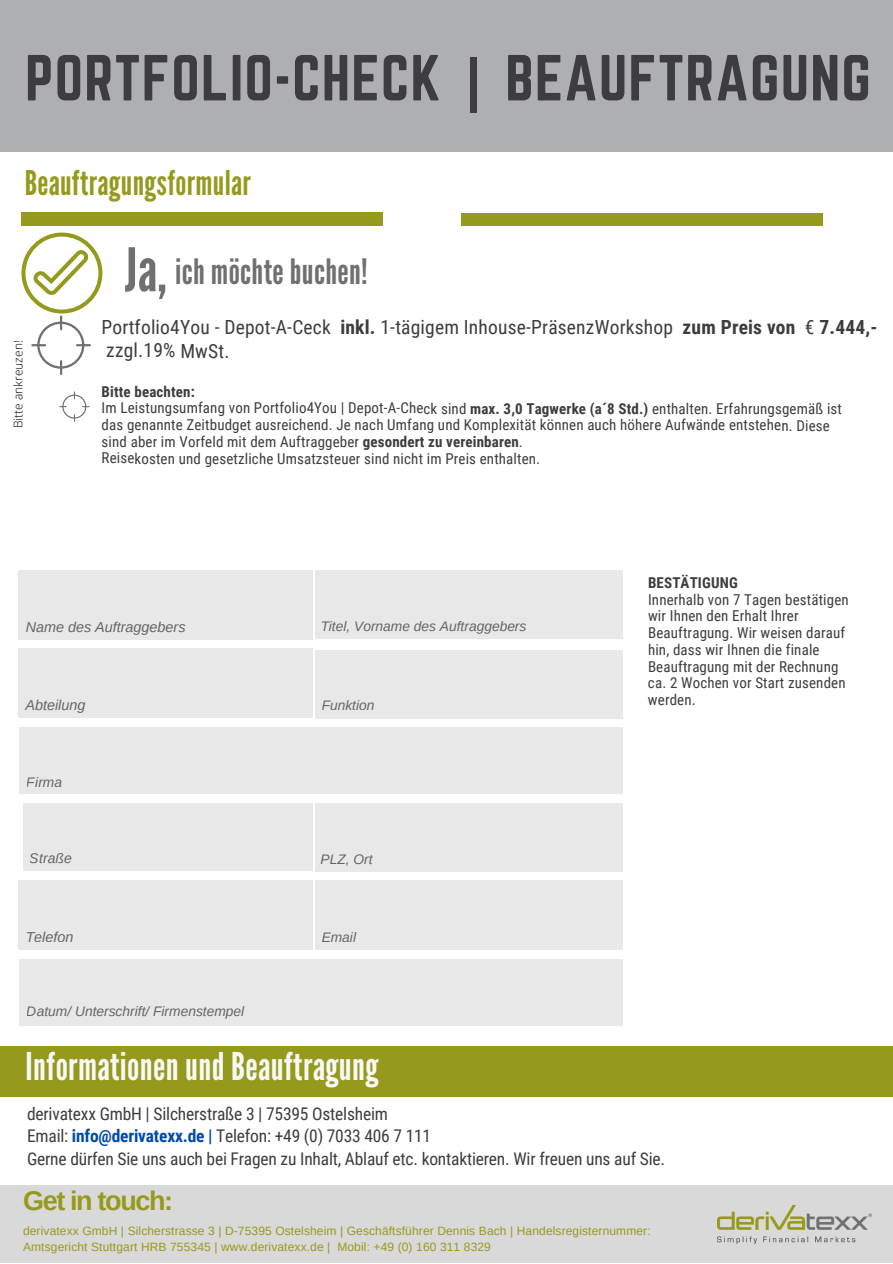
<style>
.page{position:relative;width:893px;height:1264px;background:#fff}
.page>*{position:absolute;margin:0;border:0;box-sizing:border-box;transform-origin:0 0}
.t1{font:59.85px "League Gothic";color:#6f7072}
.t2{font:56.85px "Norwester";letter-spacing:.02em;color:#3d3d3f}
.t3{font:38.1px "League Gothic";letter-spacing:.01em;color:#f8f8f8}
.t4{font:34.95px "League Gothic";letter-spacing:.01em;color:#6f7072}
.t5{font:34.05px "League Gothic";letter-spacing:.01em;color:#969a1c}
.t6{font:700 27px "Arimo";letter-spacing:-.05em;color:#969a1c}
.t7{font:19.5px/23.4px "Roboto Condensed";letter-spacing:.01em;color:#3d3d3f}
.t8{font:17.4px/22.4px "Roboto Condensed";letter-spacing:-.01em;color:#3d3d3f}
.t9{font:15px/16.6px "Roboto Condensed";letter-spacing:.01em;color:#3d3d3f}
.t10{font:700 15px "Roboto Condensed";letter-spacing:.01em;color:#3d3d3f}
.t11{font:italic 14.4px "Arimo";color:#222}
.t12{font:italic 13.95px "Arimo";color:#222}
.t13{font:italic 13.8px "Arimo";color:#222}
.t14{font:12px/16px "Arimo";letter-spacing:.01em;color:#969a1c}
.t15{font:300 12px "Open Sans";color:#000}
.s1{font-family:"Noto Sans";font-weight:700}
.s2{font-weight:700}
.s3{font-weight:700;color:#004aad}
</style>
<div class="page">
<div style="left:22px;top:213px;width:361px;height:12px;background:#969a1c"></div>
<div style="left:461px;top:213px;width:361px;height:13px;background:#969a1c"></div>
<div style="left:0;top:0;width:892px;height:152px;background:#aeafb0"></div>
<div style="left:19px;top:570px;width:294px;height:70px;background:#e8e8e8"></div>
<div style="left:315px;top:570px;width:327px;height:68px;background:#e8e8e8"></div>
<div style="left:18px;top:648px;width:295px;height:70px;background:#e8e8e8"></div>
<div style="left:315px;top:650px;width:327px;height:68px;background:#e8e8e8"></div>
<div style="left:20px;top:727px;width:621px;height:67px;background:#e8e8e8"></div>
<div style="left:23px;top:803px;width:290px;height:68px;background:#e8e8e8"></div>
<div style="left:315px;top:803px;width:327px;height:68px;background:#e8e8e8"></div>
<div style="left:18px;top:880px;width:295px;height:69px;background:#e8e8e8"></div>
<div style="left:315px;top:880px;width:327px;height:69px;background:#e8e8e8"></div>
<div style="left:20px;top:959px;width:621px;height:67px;background:#e8e8e8"></div>
<div style="left:0;top:1046px;width:892px;height:49px;background:#969a1c"></div>
<svg style="left:21px;top:232px;width:81px;height:143px"></svg>
<div style="left:0;top:1185px;width:892px;height:77px;background:#d9d9d9"></div>
<img style="left:717px;top:1205px;width:154px;height:38px">
<div style="left:623px;top:557px;width:260px;height:469px;background:#fff"></div>
<svg style="left:59px;top:391px;width:31px;height:31px"></svg>
<h2 class="t2" style="left:25px;top:44px;width:847px">PORTFOLIO-CHECK <span class="s1">|</span> BEAUFTRAGUNG</h2>
<h3 class="t5" style="left:25px;top:163px;width:227px">Beauftragungsformular</h3>
<p class="t15" style="left:10px;top:428px;width:89px;rotate:-90deg">Bitte ankreuzen!</p>
<h1 class="t1" style="left:125px;top:235px;width:43px">Ja,</h1>
<h3 class="t4" style="left:175px;top:251px;width:194px">ich möchte buchen!</h3>
<h3 class="t7" style="left:102px;top:316px;width:777px">Portfolio4You - Depot-A-Ceck <span class="s2">inkl.</span> 1-tägigem Inhouse-PräsenzWorkshop <span class="s2">zum Preis von</span> € <span class="s2">7.444,- </span>zzgl.19% MwSt.</h3>
<p class="t9" style="left:102px;top:383px;width:741px"><span class="s2">Bitte beachten:<br></span>Im Leistungsumfang von Portfolio4You | Depot-A-Check sind <span class="s2">max. 3,0 Tagwerke (a´8 Std.)</span> enthalten. Erfahrungsgemäß ist das genannte Zeitbudget ausreichend. Je nach Umfang und Komplexität können auch höhere Aufwände entstehen. Diese sind aber im Vorfeld mit dem Auftraggeber <span class="s2">gesondert zu vereinbaren</span>.<br>Reisekosten und gesetzliche Umsatzsteuer sind nicht im Preis enthalten.</p>
<p class="t11" style="left:26px;top:619px;width:161px">Name des Auftraggebers</p>
<p class="t11" style="left:25px;top:697px;width:61px">Abteilung</p>
<p class="t13" style="left:27px;top:774px;width:37px">Firma</p>
<p class="t12" style="left:30px;top:850px;width:43px">Straße</p>
<p class="t11" style="left:25px;top:928px;width:49px">Telefon</p>
<p class="t13" style="left:27px;top:1003px;width:219px">Datum/ Unterschrift/ Firmenstempel</p>
<p class="t13" style="left:320px;top:618px;width:207px">Titel, Vorname des Auftraggebers</p>
<p class="t13" style="left:321px;top:697px;width:54px">Funktion</p>
<p class="t13" style="left:320px;top:851px;width:54px">PLZ, Ort</p>
<p class="t13" style="left:321px;top:929px;width:36px">Email</p>
<p class="t10" style="left:648px;top:574px;width:91px">BESTÄTIGUNG</p>
<p class="t9" style="left:648px;top:591px;width:202px">Innerhalb von 7 Tagen bestätigen wir Ihnen den Erhalt Ihrer<br>Beauftragung. Wir weisen darauf hin, dass wir Ihnen die finale<br>Beauftragung mit der Rechnung ca. 2 Wochen vor Start zusenden werden.</p>
<h3 class="t3" style="left:26px;top:1044px;width:354px">Informationen und Beauftragung</h3>
<p class="t8" style="left:27px;top:1102px;width:639px">derivatexx GmbH | Silcherstraße 3 | 75395 Ostelsheim<br>Email: <span class="s3">info@derivatexx.de |</span> Telefon: +49 (0) 7033 406 7 111<br>Gerne dürfen Sie uns auch bei Fragen zu Inhalt, Ablauf etc. kontaktieren. Wir freuen uns auf Sie.</p>
<h3 class="t6" style="left:23px;top:1185px;width:152px">Get in touch:</h3>
<p class="t14" style="left:23px;top:1223px;width:629px">derivatexx GmbH | Silcherstrasse 3 | D-75395 Ostelsheim | Geschäftsführer Dennis Bach | Handelsregisternummer:<br>Amtsgericht Stuttgart HRB 755345 | www.derivatexx.de | Mobil: +49 (0) 160 311 8329</p>
</div>
